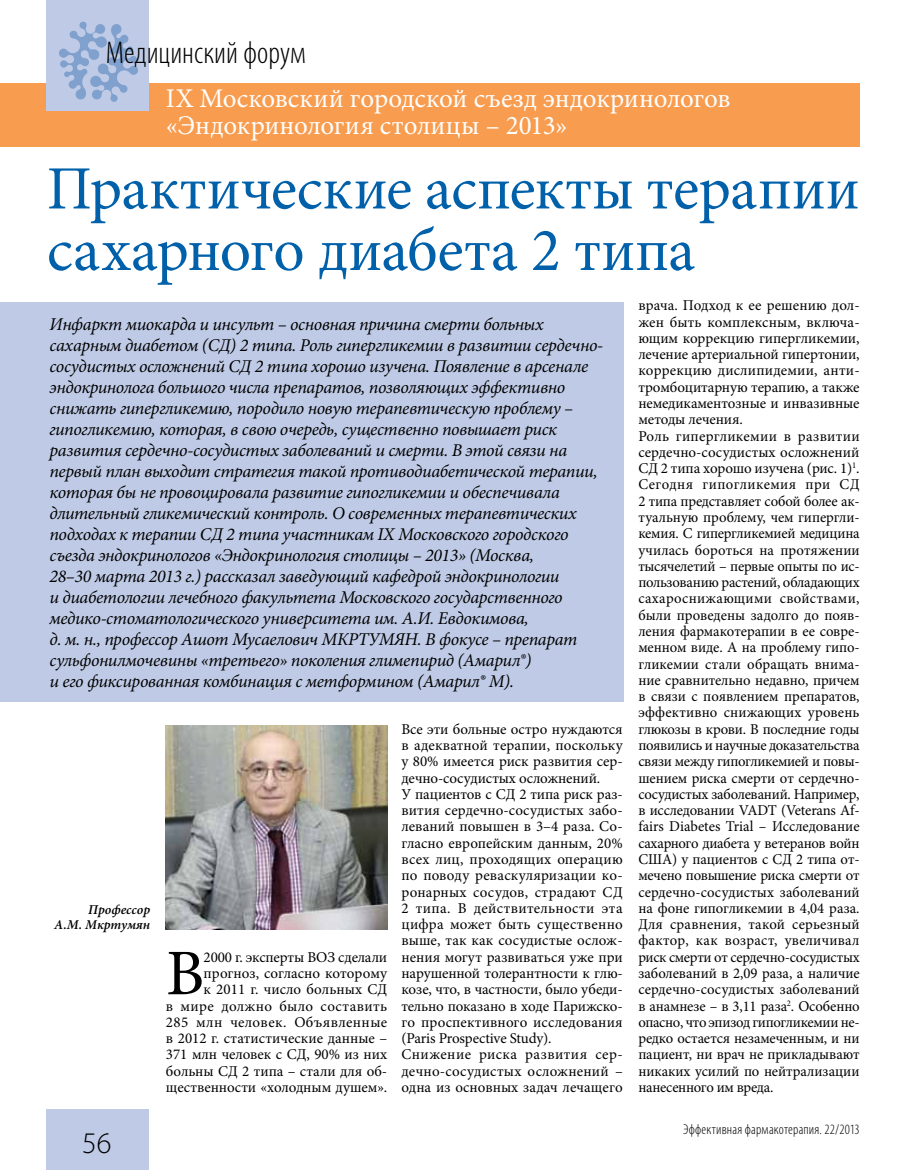
<style>
.page{position:relative;width:915px;height:1170px;background:#fff}
.page>*{position:absolute;margin:0;border:0;box-sizing:border-box;transform-origin:0 0}
.t1{font:65.1px "Minion Pro";color:#000}
.t2{font:61.5px/61.5px "Minion Pro";letter-spacing:-.005em;color:#0061aa}
.t3{font:300 condensed 31.5px "Myriad Pro";color:#000}
.t4{font:300 30px "Myriad Pro";color:#000}
.t5{font:27px/27px "Minion Pro";color:#fff}
.t6{font:italic 18px/21px "Minion Pro";letter-spacing:-.02em;color:#000}
.t7{font:15px/16.4px "Minion Pro";color:#000}
.t8{font:300 condensed 14.25px "Myriad Pro";letter-spacing:.015em;color:#000}
.t9{font:italic 600 13.5px/15px "Minion Pro";color:#000;text-align:right}
</style>
<div class="page">
<div style="left:0;top:83px;width:859px;height:64px;background:#f89c4f"></div>
<div style="left:47px;top:0;width:102px;height:111px;background:#bfcbe6"></div>
<div style="left:47px;top:1108px;width:102px;height:61px;background:#bfcbe6"></div>
<svg style="left:59px;top:22px;width:79px;height:80px"></svg>
<div style="left:0;top:302px;width:623px;height:399px;background:#bfcbe6"></div>
<img style="left:166px;top:725px;width:221px;height:204px">
<h3 class="t3" style="left:106px;top:34px;width:201px">Медицинский форум</h3>
<h3 class="t5" style="left:166px;top:85px;width:566px">IX Московский городской съезд эндокринологов «Эндокринология столицы – 2013»</h3>
<h2 class="t2" style="left:47px;top:158px;width:814px">Практические аспекты терапии сахарного диабета 2 типа</h2>
<p class="t6" style="left:49px;top:313px;width:555px">Инфаркт миокарда и инсульт – основная причина смерти больных сахарным диабетом (СД) 2 типа. Роль гипергликемии в развитии сердечно&shy;сосудистых осложнений СД 2 типа хорошо изучена. Появление в арсенале эндокринолога большого числа препаратов, позволяющих эффективно снижать гипергликемию, породило новую терапевтическую проблему – гипогликемию, которая, в свою очередь, существенно повышает риск развития сердечно-сосудистых заболеваний и смерти. В этой связи на первый план выходит стратегия такой противодиабетической терапии, которая бы не провоцировала развитие гипогликемии и обеспечивала длительный гликемический контроль. О современных терапевтических подходах к терапии СД 2 типа участникам IX Московского городского съезда эндокринологов «Эндокринология столицы – 2013» (Москва,<br>28–30 марта 2013 г.) рассказал заведующий кафедрой эндокринологии<br>и диабетологии лечебного факультета Московского государственного медико-стоматологического университета им. А.И. Евдокимова,<br>д. м. н., профессор Ашот Мусаелович МКРТУМЯН. В фокусе – препарат сульфонилмочевины «третьего» поколения глимепирид (Амарил®)<br>и его фиксированная комбинация с метформином (Амарил® М).</p>
<p class="t7" style="left:638px;top:297px;width:223px">врача. Подход к ее решению дол&shy;жен быть комплексным, включа&shy;ющим коррекцию гипергликемии, лечение артериальной гипертонии, коррекцию дислипидемии, анти&shy;тромбоцитарную терапию, а также немедикаментозные и инвазивные методы лечения.<br>Роль гипергликемии в развитии сердечно-сосудистых осложнений<br>СД 2 типа хорошо изучена (рис. 1)<sup>1</sup>.<br>Сегодня гипогликемия при СД<br>2 типа представляет собой более ак&shy;туальную проблему, чем гипергли&shy;кемия. С гипергликемией медицина училась бороться на протяжении тысячелетий – первые опыты по ис&shy;пользованию растений, обладающих сахароснижающими свойствами, были проведены задолго до появ&shy;ления фармакотерапии в ее совре&shy;менном виде. А на проблему гипо&shy;гликемии стали обращать внима&shy;ние сравнительно недавно, причем в связи с появлением препаратов, эффективно снижающих уровень глюкозы в крови. В последние годы появились и научные доказательства связи между гипогликемией и повы&shy;шением риска смерти от сердечно&shy;сосудистых заболеваний. Например, в исследовании VADT (Veterans Af&shy;fairs Diabetes Trial – Исследование сахарного диабета у ветеранов войн<br>США) у пациентов с СД 2 типа от&shy;мечено повышение риска смерти от сердечно-сосудистых заболеваний на фоне гипогликемии в 4,04 раза.<br>Для сравнения, такой серьезный фактор, как возраст, увеличивал риск смерти от сердечно-сосудистых заболеваний в 2,09 раза, а наличие сердечно-сосудистых заболеваний в анамнезе – в 3,11 раза<sup>2</sup>. Особенно опасно, что эпизод гипогликемии не&shy;редко остается незамеченным, и ни пациент, ни врач не прикладывают никаких усилий по нейтрализации нанесенного им вреда.</p>
<p class="t7" style="left:401px;top:720px;width:223px">Все эти больные остро нуждаются в адекватной терапии, поскольку у 80% имеется риск развития сер&shy;дечно-сосудистых осложнений.<br>У пациентов с СД 2 типа риск раз&shy;вития сердечно-сосудистых забо&shy;леваний повышен в 3–4 раза. Со&shy;гласно европейским данным, 20% всех лиц, проходящих операцию по поводу реваскуляризации ко&shy;ронарных сосудов, страдают СД<br>2 типа. В действительности эта цифра может быть существенно выше, так как сосудистые ослож&shy;нения могут развиваться уже при нарушенной толерантности к глю&shy;козе, что, в частности, было убеди&shy;тельно показано в ходе Парижско&shy;го проспективного исследования (Paris Prospective Study).<br>Снижение риска развития сер&shy;дечно-сосудистых осложнений – одна из основных задач лечащего</p>
<p class="t9" style="left:54px;top:902px;width:97px">Профессор<br>А.М. Мкртумян</p>
<p class="t7" style="left:166px;top:948px;width:223px;text-align:right">2000 г. эксперты ВОЗ сделали прогноз, согласно которому<br>к 2011 г. число больных СД<br>в мире должно было составить<br>285 млн человек. Объявленные в 2012 г. статистические данные –<br>371 млн человек с СД, 90% из них больны СД 2 типа – стали для об&shy;щественности «холодным душем».</p>
<h1 class="t1" style="left:166px;top:929px;width:40px">В</h1>
<h3 class="t4" style="left:82px;top:1125px;width:31px">56</h3>
<p class="t8" style="left:682px;top:1120px;width:178px">Эффективная фармакотерапия. 22/2013</p>
</div>
